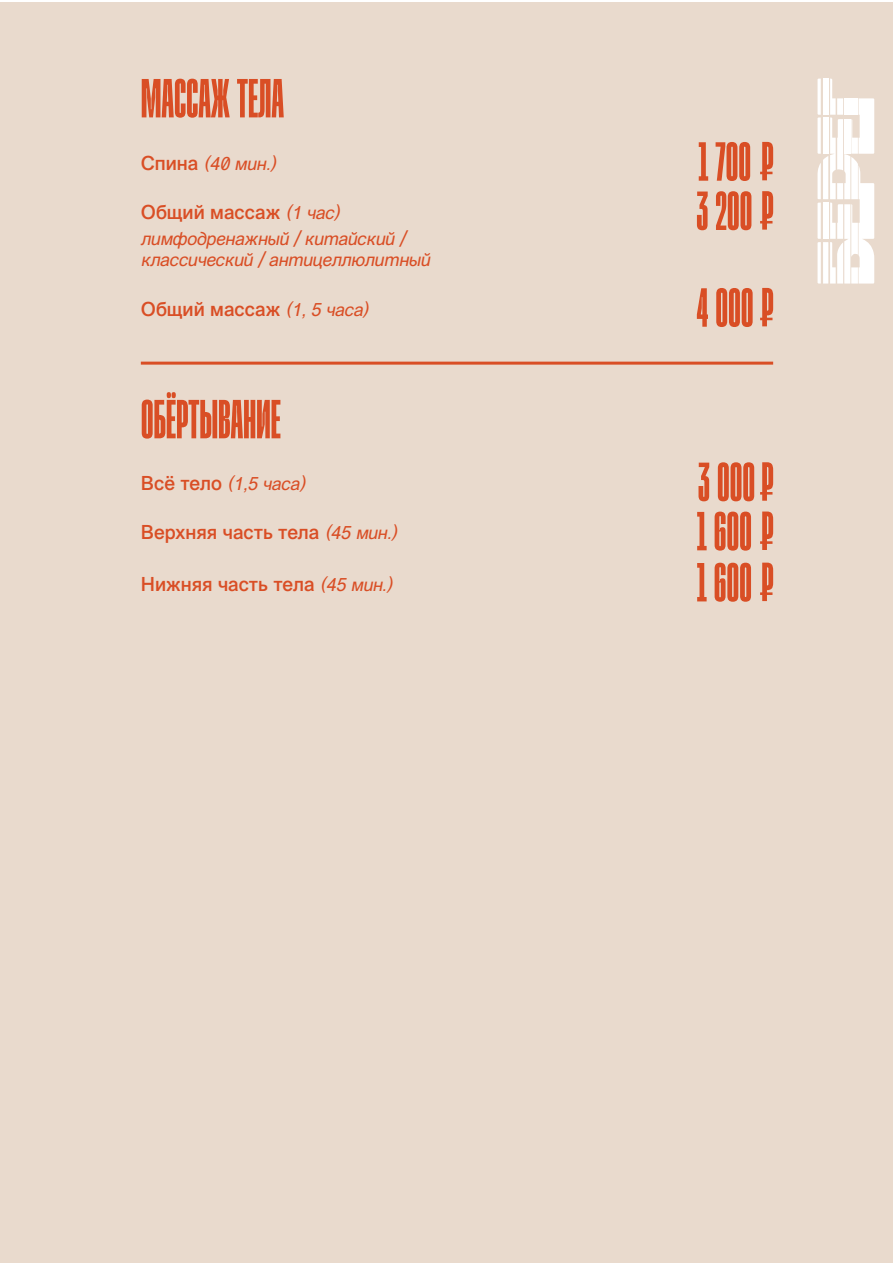
<style>
.page{position:relative;width:893px;height:1263px;background:#fff}
.page>*{position:absolute;margin:0;border:0;box-sizing:border-box;transform-origin:0 0}
.t1{font:59.1px "Flicker";color:#d94e25}
.t2{font:19.5px "Vremena Grotesk";color:#d94e25}
.t3{font:italic 18px/21.6px "Vremena Grotesk";color:#d94e25}
.s1{font-style:normal;font-size:19.5px}
.s2{font-style:italic;font-size:18px}
</style>
<div class="page">
<div style="left:0;top:3px;width:893px;height:1260px;background:#e9dacd"></div>
<svg style="left:817px;top:78px;width:57px;height:206px"></svg>
<svg style="left:760px;top:142px;width:13px;height:38px"></svg>
<svg style="left:760px;top:191px;width:13px;height:39px"></svg>
<svg style="left:760px;top:288px;width:13px;height:38px"></svg>
<svg style="left:760px;top:462px;width:13px;height:39px"></svg>
<svg style="left:760px;top:511px;width:13px;height:39px"></svg>
<svg style="left:760px;top:563px;width:13px;height:38px"></svg>
<hr style="left:141px;top:362px;width:632px;height:3px;background:#d94e25">
<h1 class="t1" style="left:141px;top:63px;width:145px">МАССАЖ ТЕЛА</h1>
<p class="t3" style="left:141px;top:153px;width:136px"><span class="s1">Спина</span> (40 мин.)</p>
<p class="t2" style="left:141px;top:199px;width:200px">Общий массаж <span class="s2">(1 час)</span></p>
<p class="t3" style="left:141px;top:228px;width:290px">лимфодренажный / китайский / классический / антицеллюлитный</p>
<p class="t2" style="left:141px;top:296px;width:229px">Общий массаж <span class="s2">(1, 5 часа)</span></p>
<h1 class="t1" style="left:141px;top:384px;width:142px">ОБЁРТЫВАНИЕ</h1>
<p class="t3" style="left:141px;top:473px;width:166px"><span class="s1">Всё тело</span> (1,5 часа)</p>
<p class="t2" style="left:141px;top:519px;width:257px">Верхняя часть тела <span class="s2">(45 мин.)</span></p>
<p class="t2" style="left:141px;top:570px;width:253px">Нижняя часть тела <span class="s2">(45 мин.)</span></p>
<h1 class="t1" style="left:698px;top:126px;width:54px">1 700</h1>
<h1 class="t1" style="left:697px;top:175px;width:57px">3 200</h1>
<h1 class="t1" style="left:697px;top:272px;width:58px">4 000</h1>
<h1 class="t1" style="left:698px;top:447px;width:58px">3 000</h1>
<h1 class="t1" style="left:697px;top:496px;width:57px">1 600</h1>
<h1 class="t1" style="left:697px;top:547px;width:57px">1 600</h1>
</div>
